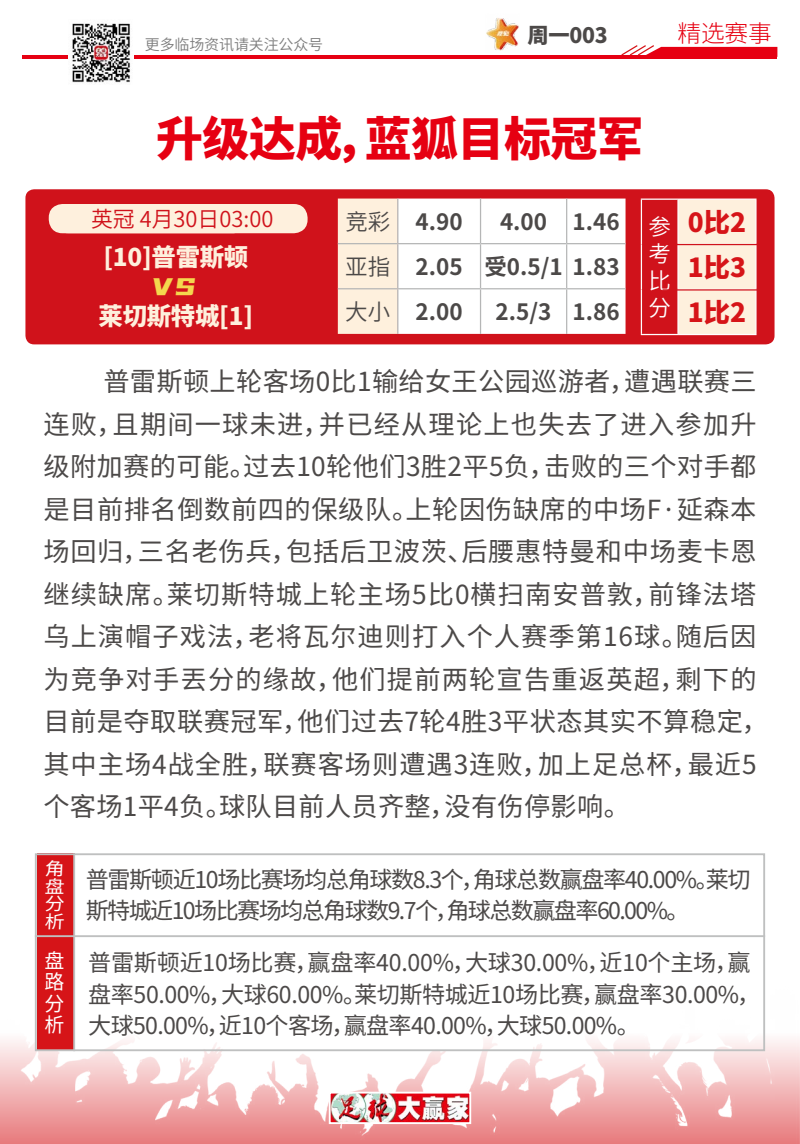
<style>
.page{position:relative;width:800px;height:1144px;background:#fff}
.page>*{position:absolute;margin:0;border:0;box-sizing:border-box;transform-origin:0 0}
.t1{font:900 46.88px "Noto Sans Hans";letter-spacing:-.01em;color:#e60012}
.t2{font:30px "You She Biao Ti Hei";color:#f4d74e}
.t3{font:26.25px/42.5px "Noto Sans Hans";letter-spacing:.025em;color:#4c4948}
.t4{font:900 26.25px/45.1px "Noto Sans Hans";color:#d61418;text-align:justify}
.t5{font:900 24.38px "Noto Sans Hans";letter-spacing:-.01em;color:#fef0dd}
.t6{font:300 23.75px "Noto Sans Hans";color:#e60012}
.t7{font:23.12px/31.5px "Noto Sans Hans";letter-spacing:-.03em;color:#4c4948}
.t8{font:23.12px/31.5px "Noto Sans Hans";letter-spacing:-.06em;color:#4c4948}
.t9{font:700 22.5px/45.1px "Noto Sans Hans";color:#4c4948;text-align:justify}
.t10{font:600 22.5px/27px "Noto Sans Hans";color:#fff;text-align:justify}
.t11{font:600 21.88px "Noto Sans Hans";color:#d0121b}
.t12{font:900 21.25px "Noto Sans Hans";letter-spacing:-.01em;color:#4c4948}
.t13{font:20px/21.2px "Noto Sans Hans";color:#fff;text-align:justify}
.t14{font:17.62px/17.5px "Noto Sans Hans";color:#fff;text-align:justify;scale:1.14 1}
.t15{font:600 15px "Noto Sans Hans";letter-spacing:-.01em;color:#7d7d7d}
.s1{font-weight:600}
</style>
<div class="page">
<hr style="left:22px;top:55px;width:755px;height:4px;background:#e60012">
<svg style="left:621px;top:45px;width:156px;height:10px"></svg>
<img style="left:68px;top:23px;width:66px;height:60px">
<img style="left:0;top:935px;width:800px;height:209px">
<img style="left:332px;top:1094px;width:136px;height:27px">
<div style="left:329px;top:1091px;width:142px;height:33px;border:2px solid #fff"></div>
<div style="left:25px;top:189px;width:750px;height:155px;background:#d0121b;border-radius:9px"></div>
<svg style="left:338px;top:199px;width:288px;height:135px;background:#fefbf7"></svg>
<hr style="left:397px;top:199px;width:1px;height:44px;background:#b5b6b6">
<hr style="left:480px;top:199px;width:1px;height:44px;background:#b5b6b6">
<hr style="left:566px;top:199px;width:1px;height:44px;background:#b5b6b6">
<hr style="left:338px;top:243px;width:60px;height:1px;background:#b5b6b6">
<hr style="left:398px;top:243px;width:83px;height:1px;background:#b5b6b6">
<hr style="left:397px;top:244px;width:1px;height:44px;background:#b5b6b6">
<hr style="left:481px;top:243px;width:86px;height:1px;background:#b5b6b6">
<hr style="left:480px;top:244px;width:1px;height:44px;background:#b5b6b6">
<hr style="left:567px;top:243px;width:59px;height:1px;background:#b5b6b6">
<hr style="left:566px;top:244px;width:1px;height:44px;background:#b5b6b6">
<hr style="left:338px;top:288px;width:60px;height:1px;background:#b5b6b6">
<hr style="left:398px;top:288px;width:83px;height:1px;background:#b5b6b6">
<hr style="left:397px;top:289px;width:1px;height:45px;background:#b5b6b6">
<hr style="left:481px;top:288px;width:86px;height:1px;background:#b5b6b6">
<hr style="left:480px;top:289px;width:1px;height:45px;background:#b5b6b6">
<hr style="left:567px;top:288px;width:59px;height:1px;background:#b5b6b6">
<hr style="left:566px;top:289px;width:1px;height:45px;background:#b5b6b6">
<div style="left:679px;top:200px;width:76px;height:134px;background:#fef0dd"></div>
<hr style="left:641px;top:199px;width:37px;height:1px;background:#fff">
<hr style="left:641px;top:200px;width:1px;height:44px;background:#fff">
<hr style="left:678px;top:199px;width:79px;height:1px;background:#fff">
<hr style="left:677px;top:200px;width:2px;height:44px;background:#fff">
<hr style="left:755px;top:200px;width:2px;height:44px;background:#fff">
<hr style="left:641px;top:244px;width:1px;height:45px;background:#fff">
<hr style="left:677px;top:245px;width:2px;height:44px;background:#fff">
<hr style="left:755px;top:245px;width:2px;height:44px;background:#fff">
<hr style="left:641px;top:289px;width:1px;height:45px;background:#fff">
<hr style="left:677px;top:290px;width:2px;height:44px;background:#fff">
<hr style="left:755px;top:290px;width:2px;height:44px;background:#fff">
<hr style="left:641px;top:334px;width:37px;height:1px;background:#fff">
<hr style="left:678px;top:334px;width:79px;height:1px;background:#fff">
<img style="left:486px;top:18px;width:33px;height:33px">
<div style="left:49px;top:204px;width:198px;height:29px;background:#fef0dd;border-radius:14px"></div>
<div style="left:55px;top:204px;width:253px;height:29px;background:#fef0dd;border-radius:14px"></div>
<svg style="left:85px;top:937px;width:666px;height:70px"></svg>
<svg style="left:87px;top:1013px;width:539px;height:26px"></svg>
<div style="left:38px;top:856px;width:35px;height:192px;background:#d61418"></div>
<hr style="left:35px;top:935px;width:730px;height:2px;background:#bfc0c0">
<hr style="left:73px;top:853px;width:2px;height:198px;background:#bfc0c0">
<div style="left:35px;top:853px;width:730px;height:198px;border:2px solid #bfc0c0"></div>
<hr style="left:662px;top:244px;width:103px;height:1px;background:#d0121b">
<hr style="left:662px;top:289px;width:103px;height:1px;background:#d0121b">
<p class="t15" style="left:145px;top:36px;width:180px">更多临场资讯请关注公众号</p>
<p class="t12" style="left:527px;top:23px;width:82px">周一003</p>
<p class="t6" style="left:678px;top:20px;width:96px">精选赛事</p>
<h1 class="t1" style="left:156px;top:112px;width:489px">升级达成，蓝狐目标冠军</h1>
<p class="t11" style="left:91px;top:207px;width:184px">英冠 4月30日03:00</p>
<p class="t5" style="left:103px;top:243px;width:146px">[10]普雷斯顿</p>
<p class="t5" style="left:99px;top:302px;width:156px">莱切斯特城[1]</p>
<p class="t2" style="left:152px;top:268px;width:46px">VS</p>
<p class="t9" style="left:345px;top:200px;width:119px"><span class="s1">竞彩</span> 4.90</p>
<p class="t9" style="left:345px;top:200px;width:276px;text-indent:155px">4.00 1.46<span class="s1">亚指</span> 2.05 受0.5/1 1.83<span class="s1">大小</span> 2.00</p>
<p class="t9" style="left:496px;top:290px;width:125px">2.5/3 1.86</p>
<p class="t10" style="left:648px;top:214px;width:24px">参考比分</p>
<p class="t4" style="left:688px;top:201px;width:60px">0比2<br>1比3<br>1比2</p>
<p class="t3" style="left:43px;top:361px;width:726px;text-indent:60px">普雷斯顿上轮客场0比1输给女王公园巡游者，遭遇联赛三连败，且期间一球未进，并已经从理论上也失去了进入参加升级附加赛的可能。过去10轮他们3胜2平5负，击败的三个对手都是目前排名倒数前四的保级队。上轮因伤缺席的中场F·延森本场回归，三名老伤兵，包括后卫波茨、后腰惠特曼和中场麦卡恩继续缺席。莱切斯特城上轮主场5比0横扫南安普敦，前锋法塔乌上演帽子戏法，老将瓦尔迪则打入个人赛季第16球。随后因为竞争对手丟分的缘故，他们提前两轮宣告重返英超，剩下的目前是夺取联赛冠军，他们过去7轮4胜3平状态其实不算稳定，其中主场4战全胜，联赛客场则遭遇3连败，加上足总杯，最近5个客场1平4负。球队目前人员齐整，没有伤停影响。</p>
<p class="t14" style="left:44px;top:860px;width:21px">角盘分析</p>
<p class="t13" style="left:44px;top:950px;width:21px">盘路分析</p>
<p class="t8" style="left:86px;top:864px;width:666px">普雷斯顿近10场比赛场均总角球数8.3个，角球总数赢盘率40.00%。莱切斯特城近10场比赛场均总角球数9.7个，角球总数赢盘率60.00%。</p>
<p class="t7" style="left:88px;top:947px;width:674px">普雷斯顿近10场比赛，赢盘率40.00%，大球30.00%，近10个主场，赢盘率50.00%，大球60.00%。莱切斯特城近10场比赛，赢盘率30.00%，大球50.00%，近10个客场，赢盘率40.00%，大球50.00%。</p>
</div>
